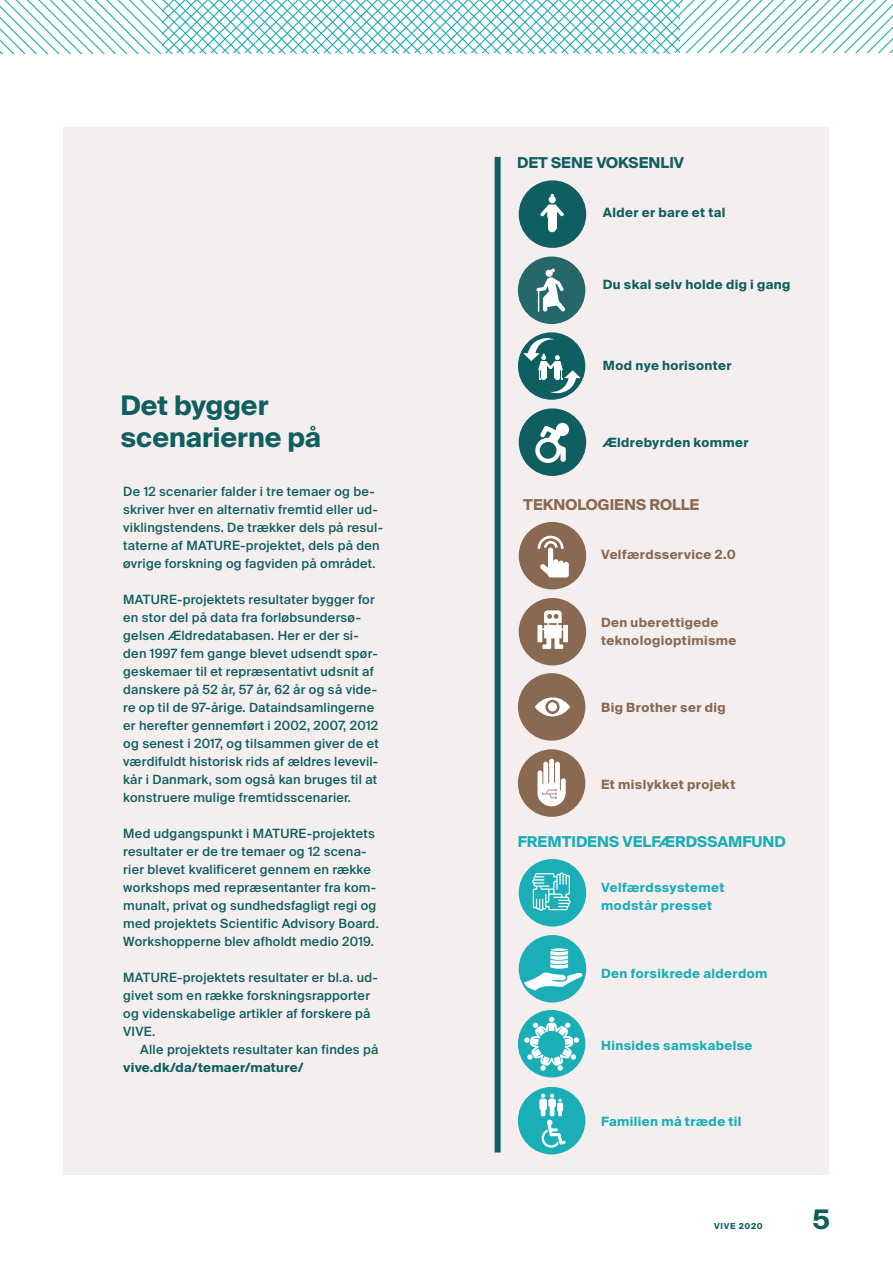
<style>
.page{position:relative;width:893px;height:1263px;background:#fff}
.page>*{position:absolute;margin:0;border:0;box-sizing:border-box;transform-origin:0 0}
.t1{font:700 27px/31.5px "Suisse Intl";color:#105f60}
.t2{font:700 15px "Suisse Intl";color:#1aaeb6}
.t3{font:700 15px "Suisse Intl";color:#896952}
.t4{font:700 15px "Suisse Intl";color:#105f60}
.t5{font:500 12.75px/18px "Suisse Intl";letter-spacing:.02em;color:#105f60}
.t6{font:700 12.75px "Suisse Intl";letter-spacing:.03em;color:#105f60}
.t7{font:700 12.75px/18px "Suisse Intl";letter-spacing:.03em;color:#1aaeb6}
.t8{font:700 12.75px/18px "Suisse Intl";letter-spacing:.03em;color:#896952}
.t9{font:700 8.25px "Suisse Intl";letter-spacing:.09em;color:#105f60}
</style>
<div class="page">
<div style="left:64px;top:128px;width:765px;height:1047px;background:#f5eeef"></div>
<div style="left:518px;top:673px;width:67px;height:68px;background:#896952;border-radius:50%"></div>
<svg style="left:535px;top:697px;width:35px;height:19px"></svg>
<div style="left:548px;top:702px;width:9px;height:9px;background:#fff;border-radius:50%"></div>
<svg style="left:679px;top:0;width:214px;height:52px"></svg>
<svg style="left:0;top:0;width:679px;height:54px"></svg>
<div style="left:519px;top:180px;width:67px;height:68px;background:#105f60;border-radius:50%"></div>
<div style="left:549px;top:196px;width:7px;height:7px;background:#fff;border-radius:50%"></div>
<div style="left:548px;top:209px;width:8px;height:19px;background:#fff"></div>
<div style="left:548px;top:224px;width:8px;height:8px;background:#fff;border-radius:50%"></div>
<svg style="left:540px;top:204px;width:24px;height:15px"></svg>
<div style="left:519px;top:408px;width:67px;height:68px;background:#105f60;border-radius:50%"></div>
<svg style="left:535px;top:423px;width:34px;height:40px"></svg>
<div style="left:519px;top:598px;width:67px;height:67px;background:#896952;border-radius:50%"></div>
<svg style="left:537px;top:610px;width:31px;height:39px"></svg>
<div style="left:518px;top:749px;width:67px;height:68px;background:#896952;border-radius:50%"></div>
<svg style="left:537px;top:759px;width:29px;height:47px"></svg>
<div style="left:519px;top:522px;width:67px;height:67px;background:#896952;border-radius:50%"></div>
<svg style="left:538px;top:536px;width:31px;height:41px"></svg>
<div style="left:519px;top:935px;width:67px;height:67px;background:#1aaeb6;border-radius:50%"></div>
<svg style="left:524px;top:948px;width:58px;height:42px"></svg>
<div style="left:519px;top:859px;width:67px;height:67px;background:#1aaeb6;border-radius:50%"></div>
<svg style="left:532px;top:872px;width:38px;height:39px"></svg>
<div style="left:495px;top:157px;width:6px;height:995px;background:#105f60"></div>
<div style="left:518px;top:1010px;width:67px;height:67px;background:#1aaeb6;border-radius:50%"></div>
<svg style="left:524px;top:1017px;width:55px;height:54px"></svg>
<div style="left:518px;top:1087px;width:67px;height:67px;background:#1aaeb6;border-radius:50%"></div>
<svg style="left:539px;top:1094px;width:27px;height:54px"></svg>
<div style="left:518px;top:332px;width:67px;height:68px;background:#105f60;border-radius:50%"></div>
<svg style="left:523px;top:337px;width:58px;height:57px"></svg>
<div style="left:518px;top:256px;width:67px;height:68px;background:#26686a;border-radius:50%"></div>
<svg style="left:536px;top:269px;width:29px;height:43px"></svg>
<h1 class="t1" style="left:120px;top:390px;width:202px">Det bygger scenarierne på</h1>
<p class="t5" style="left:123px;top:483px;width:261px">De 12 scenarier falder i tre temaer og be&shy;skriver hver en alternativ fremtid eller ud&shy;viklingstendens. De trækker dels på resul&shy;taterne af MATURE-projektet, dels på den øvrige forskning og fagviden på området.</p>
<p class="t5" style="left:123px;top:591px;width:257px">MATURE-projektets resultater bygger for en stor del på data fra forløbsundersø&shy;gelsen Ældredatabasen. Her er der si&shy;den 1997 fem gange blevet udsendt spør&shy;geskemaer til et repræsentativt udsnit af danskere på 52 år, 57 år, 62 år og så vide&shy;re op til de 97-årige. Dataindsamlingerne er herefter gennemført i 2002, 2007, 2012 og senest i 2017, og tilsammen giver de et værdifuldt historisk rids af ældres levevil&shy;kår i Danmark, som også kan bruges til at konstruere mulige fremtidsscenarier.</p>
<p class="t5" style="left:123px;top:825px;width:257px">Med udgangspunkt i MATURE-projektets resultater er de tre temaer og 12 scena&shy;rier blevet kvalificeret gennem en række workshops med repræsentanter fra kom&shy;munalt, privat og sundhedsfagligt regi og med projektets Scientific Advisory Board.<br>Workshopperne blev afholdt medio 2019.</p>
<p class="t5" style="left:123px;top:969px;width:256px">MATURE-projektets resultater er bl.a. ud&shy;givet som en række forskningsrapporter og videnskabelige artikler af forskere på VIVE.</p>
<p class="t5" style="left:140px;top:1041px;width:239px">Alle projektets resultater kan findes på</p>
<p class="t6" style="left:123px;top:1060px;width:182px">vive.dk/da/temaer/mature/</p>
<p class="t4" style="left:517px;top:154px;width:168px">DET SENE VOKSENLIV</p>
<p class="t6" style="left:603px;top:205px;width:124px">Alder er bare et tal</p>
<p class="t6" style="left:603px;top:277px;width:189px">Du skal selv holde dig i gang</p>
<p class="t6" style="left:603px;top:358px;width:130px">Mod nye horisonter</p>
<p class="t6" style="left:603px;top:435px;width:147px">Ældrebyrden kommer</p>
<p class="t3" style="left:523px;top:496px;width:178px">TEKNOLOGIENS ROLLE</p>
<p class="t8" style="left:601px;top:546px;width:136px">Velfærdsservice 2.0</p>
<p class="t8" style="left:601px;top:613px;width:137px">Den uberettigede teknologioptimisme</p>
<p class="t8" style="left:601px;top:699px;width:126px">Big Brother ser dig</p>
<p class="t8" style="left:601px;top:775px;width:136px">Et mislykket projekt</p>
<p class="t2" style="left:518px;top:833px;width:269px">FREMTIDENS VELFÆRDSSAMFUND</p>
<p class="t7" style="left:601px;top:879px;width:125px">Velfærdssystemet modstår presset</p>
<p class="t7" style="left:601px;top:964px;width:168px">Den forsikrede alderdom</p>
<p class="t7" style="left:601px;top:1036px;width:153px">Hinsides samskabelse</p>
<p class="t7" style="left:601px;top:1113px;width:142px">Familien må træde til</p>
<p class="t9" style="left:714px;top:1221px;width:50px">VIVE 2020</p>
<h1 class="t1" style="left:812px;top:1203px;width:20px">5</h1>
</div>
